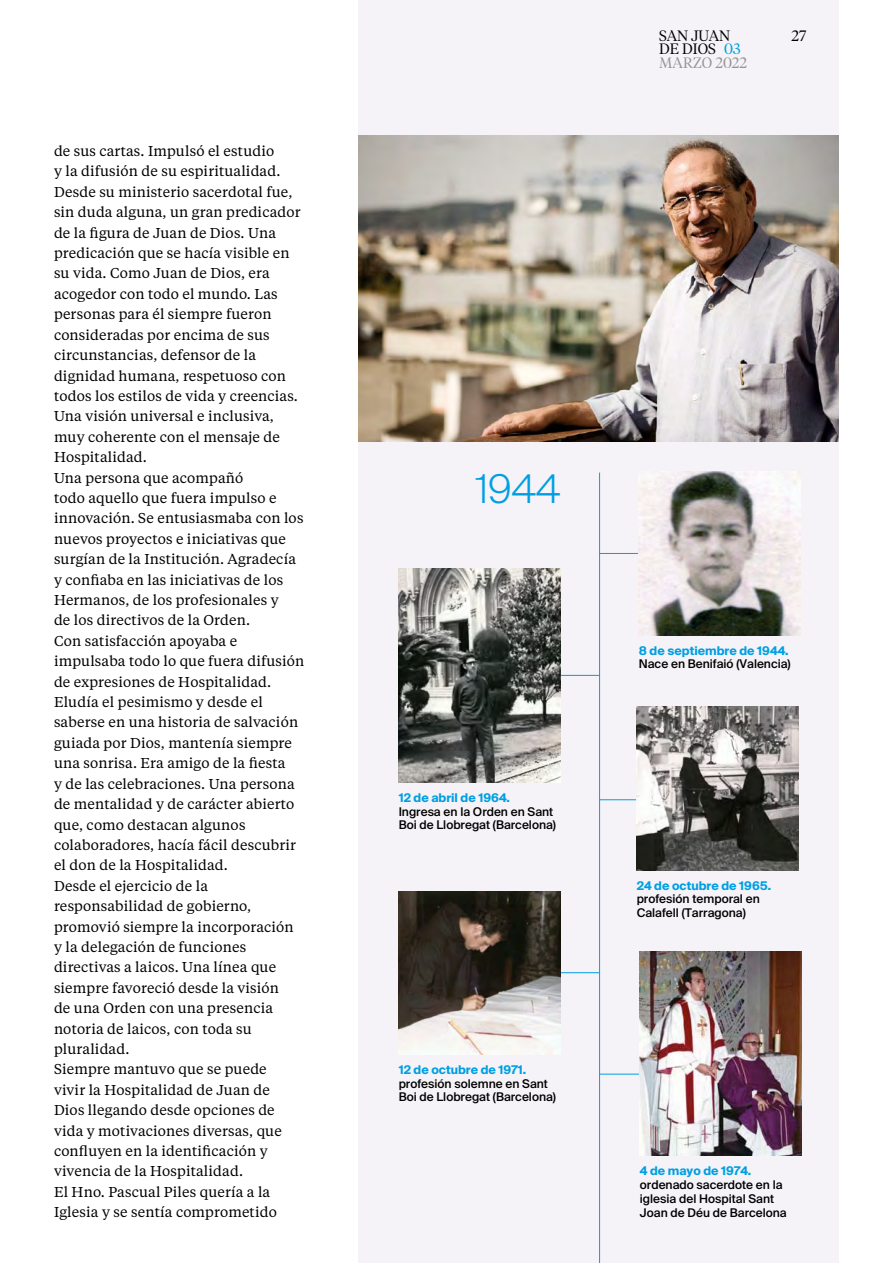
<style>
.page{position:relative;width:893px;height:1263px;background:#fff}
.page>*{position:absolute;margin:0;border:0;box-sizing:border-box;transform-origin:0 0}
.t1{font:300 39.6px "Suisse Intl";color:#009fe3}
.t2{font:300 15px/13.5px "Tiempos Headline";color:#000}
.t3{font:300 15px "Tiempos Headline";color:#9d9d9c}
.t4{font:300 15px "Tiempos Headline";color:#009fe3}
.t5{font:14.25px/20.4px "Tiempos Text";letter-spacing:.01em;color:#000}
.t6{font:500 12px/13.8px "Suisse Intl";color:#000}
.t7{font:700 12px "Suisse Intl";color:#009fe3}
</style>
<div class="page">
<div style="left:358px;top:0;width:481px;height:1263px;background:#f3f1f5"></div>
<img style="left:358px;top:136px;width:481px;height:306px">
<hr style="left:599px;top:472px;width:1px;height:791px;background:#009fe3">
<hr style="left:599px;top:553px;width:39px;height:1px;background:#009fe3">
<hr style="left:599px;top:799px;width:37px;height:1px;background:#009fe3">
<hr style="left:599px;top:1074px;width:41px;height:1px;background:#009fe3">
<img style="left:639px;top:472px;width:161px;height:163px">
<hr style="left:560px;top:675px;width:40px;height:1px;background:#009fe3">
<img style="left:399px;top:568px;width:161px;height:214px">
<img style="left:637px;top:707px;width:161px;height:163px">
<hr style="left:560px;top:972px;width:39px;height:1px;background:#009fe3">
<img style="left:399px;top:891px;width:161px;height:163px">
<img style="left:640px;top:952px;width:161px;height:204px">
<p class="t5" style="left:54px;top:140px;width:252px">de sus cartas. Impulsó el estudio<br>y la difusión de su espiritualidad.<br>Desde su ministerio sacerdotal fue, sin duda alguna, un gran predicador de la figura de Juan de Dios. Una predicación que se hacía visible en su vida. Como Juan de Dios, era acogedor con todo el mundo. Las personas para él siempre fueron consideradas por encima de sus circunstancias, defensor de la dignidad humana, respetuoso con todos los estilos de vida y creencias.<br>Una visión universal e inclusiva, muy coherente con el mensaje de<br>Hospitalidad.<br>Una persona que acompañó<br>todo aquello que fuera impulso e innovación. Se entusiasmaba con los nuevos proyectos e iniciativas que surgían de la Institución. Agradecía y confiaba en las iniciativas de los<br>Hermanos, de los profesionales y<br>de los directivos de la Orden.<br>Con satisfacción apoyaba e impulsaba todo lo que fuera difusión de expresiones de Hospitalidad.<br>Eludía el pesimismo y desde el saberse en una historia de salvación guiada por Dios, mantenía siempre una sonrisa. Era amigo de la fiesta<br>y de las celebraciones. Una persona de mentalidad y de carácter abierto que, como destacan algunos colaboradores, hacía fácil descubrir el don de la Hospitalidad.<br>Desde el ejercicio de la responsabilidad de gobierno, promovió siempre la incorporación y la delegación de funciones directivas a laicos. Una línea que siempre favoreció desde la visión<br>de una Orden con una presencia notoria de laicos, con toda su pluralidad.<br>Siempre mantuvo que se puede<br>vivir la Hospitalidad de Juan de<br>Dios llegando desde opciones de vida y motivaciones diversas, que confluyen en la identificación y vivencia de la Hospitalidad.<br>El Hno. Pascual Piles quería a la<br>Iglesia y se sentía comprometido</p>
<p class="t2" style="left:659px;top:28px;width:73px">SAN JUAN<br>DE DIOS</p>
<p class="t3" style="left:659px;top:52px;width:89px">MARZO 2022</p>
<p class="t4" style="left:724px;top:39px;width:18px">03</p>
<p class="t2" style="left:791px;top:28px;width:16px">27</p>
<h1 class="t1" style="left:476px;top:466px;width:86px">1944</h1>
<p class="t7" style="left:399px;top:790px;width:113px">12 de abril de 1964.</p>
<p class="t6" style="left:399px;top:804px;width:159px">Ingresa en la Orden en Sant<br>Boi de Llobregat (Barcelona)</p>
<p class="t7" style="left:399px;top:1062px;width:129px">12 de octubre de 1971.</p>
<p class="t6" style="left:399px;top:1076px;width:159px">profesión solemne en Sant<br>Boi de Llobregat (Barcelona)</p>
<p class="t7" style="left:639px;top:643px;width:151px">8 de septiembre de 1944.</p>
<p class="t6" style="left:639px;top:657px;width:153px">Nace en Benifaió (Valencia)</p>
<p class="t7" style="left:637px;top:878px;width:136px">24 de octubre de 1965.</p>
<p class="t6" style="left:637px;top:892px;width:125px">profesión temporal en<br>Calafell (Tarragona)</p>
<p class="t7" style="left:640px;top:1164px;width:113px">4 de mayo de 1974.</p>
<p class="t6" style="left:640px;top:1178px;width:148px">ordenado sacerdote en la iglesia del Hospital Sant<br>Joan de Déu de Barcelona</p>
</div>
